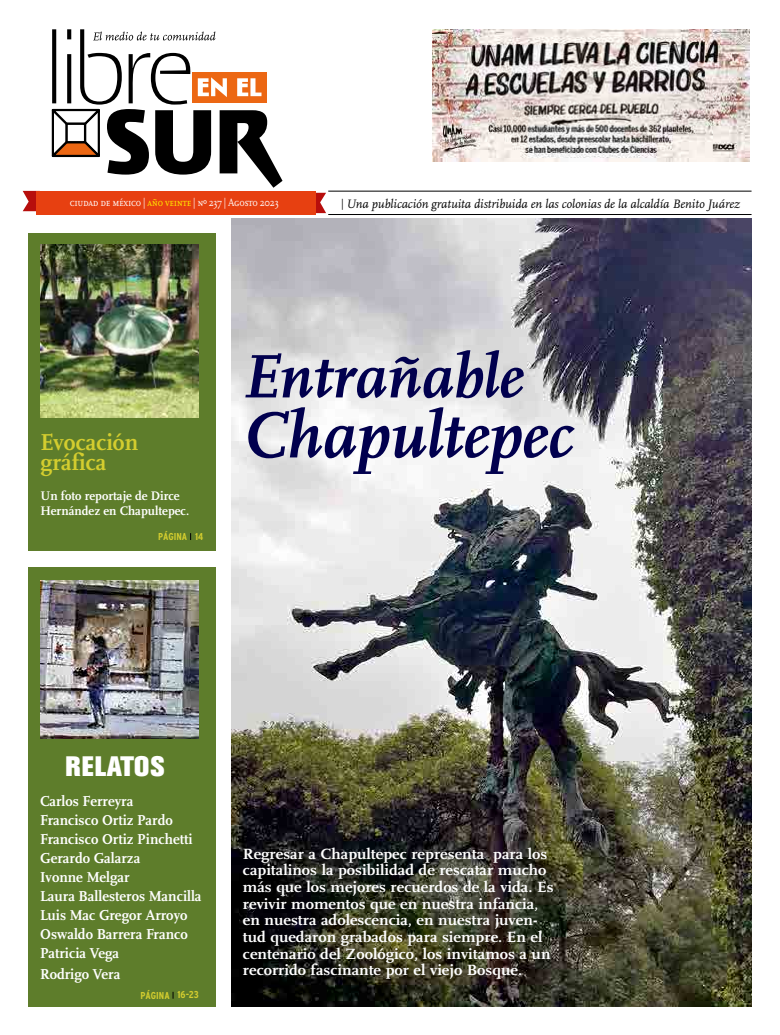
<style>
.page{position:relative;width:780px;height:1035px;background:#fff}
.page>*{position:absolute;margin:0;border:0;box-sizing:border-box;transform-origin:0 0}
.t1{font:italic 700 68px "Scala";color:#01004e}
.t2{font:italic 700 64px "Scala";color:#01004e}
.t3{font:800 28px "Akzidenz Grotesk BE";letter-spacing:.03em;color:#fff}
.t4{font:700 24px/20px "Scala";color:#d4cd2f}
.t5{font:700 15.5px/16.7px "Scala";color:#fff;scale:1.06 1}
.t6{font:700 15px/19px "Scala";color:#fff}
.t7{font:700 13px/15px "Scala";color:#fff}
.t8{font:italic 12.7px "Scala";letter-spacing:-.005em;color:#000}
.t9{font:11px "Scala Caps";letter-spacing:-.025em;color:#fff;scale:.86 1}
.t10{font:700 condensed 10px "Interstate";color:#d4cd2f}
.s1{color:#fe0}
.s2{font-family:"Scala Caps";font-style:normal;font-size:11px}
</style>
<div class="page">
<img style="left:433px;top:29px;width:316px;height:132px">
<img style="left:231px;top:218px;width:520px;height:788px">
<svg style="left:52px;top:29px;width:230px;height:159px"></svg>
<hr style="left:328px;top:214px;width:423px;height:1px;background:#000">
<hr style="left:328px;top:191px;width:423px;height:1px;background:#000">
<svg style="left:315px;top:193px;width:11px;height:20px"></svg>
<svg style="left:23px;top:191px;width:13px;height:20px"></svg>
<div style="left:36px;top:191px;width:279px;height:23px;background:#e74011"></div>
<div style="left:28px;top:233px;width:187px;height:317px;background:#5e7d2b"></div>
<div style="left:28px;top:566px;width:187px;height:440px;background:#5e7d2b"></div>
<img style="left:41px;top:580px;width:157px;height:158px">
<img style="left:41px;top:245px;width:157px;height:172px">
<p class="t9" style="left:70px;top:198px;width:244px">ciudad de méxico | <span class="s1">año veinte</span> | nº 237 | Agosto 2023</p>
<p class="t8" style="left:341px;top:197px;width:401px"><span class="s2">|</span> Una publicación gratuita distribuida en las colonias de la alcaldía Benito Juárez</p>
<h3 class="t4" style="left:41px;top:434px;width:99px">Evocación gráfica</h3>
<p class="t7" style="left:41px;top:489px;width:150px">Un foto reportaje de Dirce<br>Hernández en Chapultepec.</p>
<p class="t10" style="left:158px;top:530px;width:47px">PÁGINA 14</p>
<h2 class="t2" style="left:242px;top:350px;width:283px">Entrañable</h2>
<h1 class="t1" style="left:242px;top:407px;width:333px">Chapultepec</h1>
<h3 class="t3" style="left:65px;top:749px;width:101px">RELATOS</h3>
<p class="t6" style="left:40px;top:792px;width:163px">Carlos Ferreyra<br>Francisco Ortiz Pardo<br>Francisco Ortiz Pinchetti<br>Gerardo Galarza<br>Ivonne Melgar<br>Laura Ballesteros Mancilla<br>Luis Mac Gregor Arroyo<br>Oswaldo Barrera Franco<br>Patricia Vega</p>
<p class="t6" style="left:40px;top:965px;width:82px">Rodrigo Vera</p>
<p class="t10" style="left:140px;top:989px;width:60px">PÁGINA 16-23</p>
<p class="t5" style="left:243px;top:846px;width:294px">Regresar a Chapultepec representa para los capitalinos la posibilidad de rescatar mucho más que los mejores recuerdos de la vida. Es revivir momentos que en nuestra infancia, en nuestra adolescencia, en nuestra juven&shy;tud quedaron grabados para siempre. En el centenario del Zoológico, los invitamos a un recorrido fascinante por el viejo Bosque.</p>
</div>
